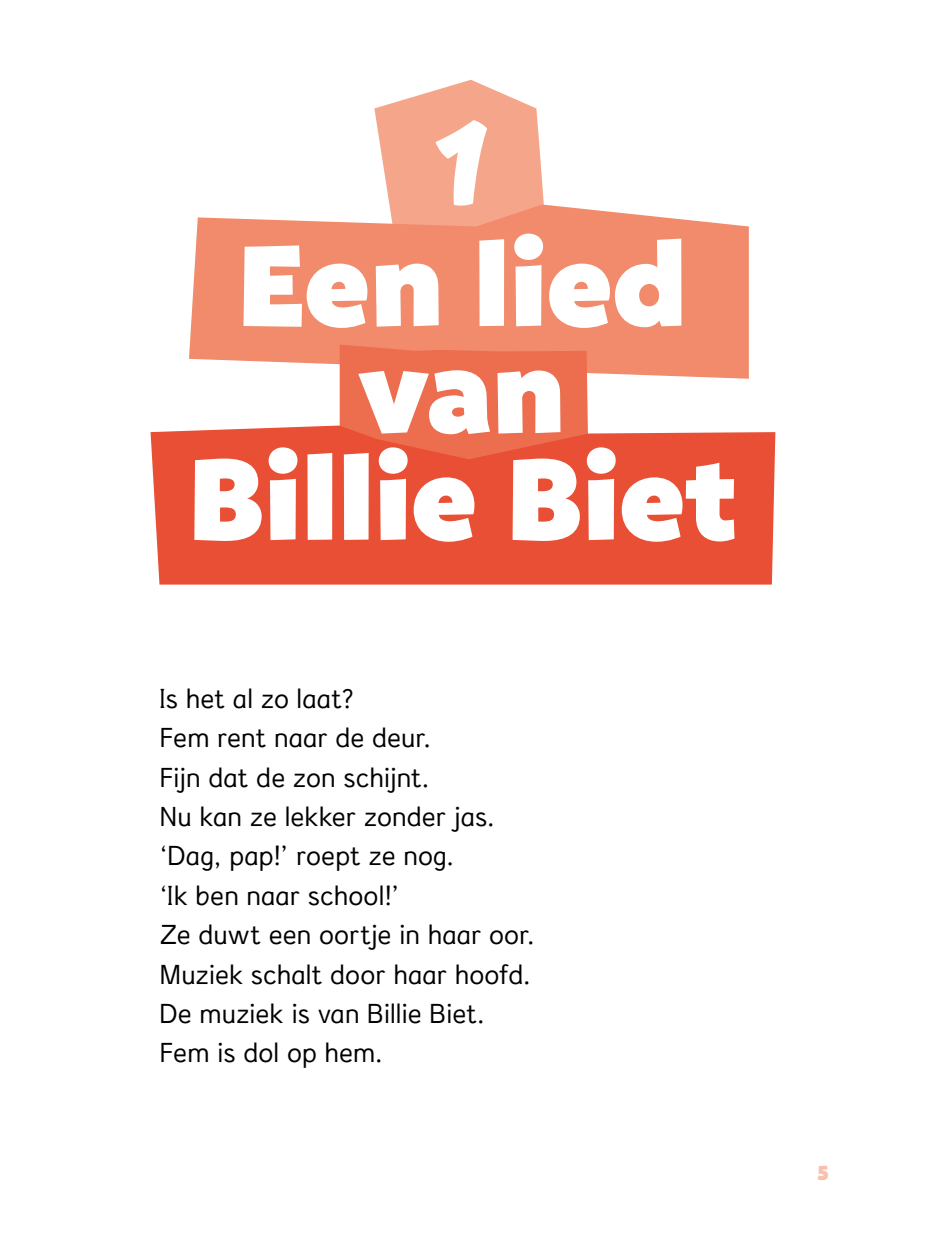
<style>
.page{position:relative;width:925px;height:1244px;background:#fff}
.page>*{position:absolute;margin:0;border:0;box-sizing:border-box;transform-origin:0 0}
.t1{font:114.3px "Bango Pro";letter-spacing:-.005em;color:#fff}
.t2{font:700 114.3px "Atma";color:#fff}
.t3{font:26.55px "Zwijsendyslexieprint";color:#000}
.t4{font:20.25px "Bango Pro";color:#f9c0aa}
</style>
<div class="page">
<svg style="left:374px;top:80px;width:170px;height:124px"></svg>
<svg style="left:189px;top:204px;width:560px;height:175px;background:#f2987c"></svg>
<svg style="left:340px;top:344px;width:248px;height:81px;background:#ed7051"></svg>
<svg style="left:151px;top:425px;width:624px;height:159px;background:#ea5a41"></svg>
<p class="t2" style="left:434px;top:94px;width:58px">1</p>
<p class="t1" style="left:238px;top:220px;width:451px">Een lied</p>
<p class="t1" style="left:359px;top:327px;width:207px">van</p>
<p class="t1" style="left:188px;top:433px;width:549px">Billie Biet</p>
<p class="t3" style="left:159px;top:682px;width:195px">Is het al zo laat?</p>
<p class="t3" style="left:159px;top:722px;width:273px">Fem rent naar de deur.</p>
<p class="t3" style="left:159px;top:761px;width:272px">Fijn dat de zon schijnt.</p>
<p class="t3" style="left:159px;top:800px;width:337px">Nu kan ze lekker zonder jas.</p>
<p class="t3" style="left:159px;top:840px;width:296px">‘Dag, pap!’ roept ze nog.</p>
<p class="t3" style="left:159px;top:879px;width:241px">‘Ik ben naar school!’</p>
<p class="t3" style="left:159px;top:918px;width:377px">Ze duwt een oortje in haar oor.</p>
<p class="t3" style="left:159px;top:958px;width:373px">Muziek schalt door haar hoofd.</p>
<p class="t3" style="left:159px;top:997px;width:327px">De muziek is van Billie Biet.</p>
<p class="t3" style="left:159px;top:1037px;width:225px">Fem is dol op hem.</p>
<p class="t4" style="left:817px;top:1161px;width:13px">5</p>
</div>
